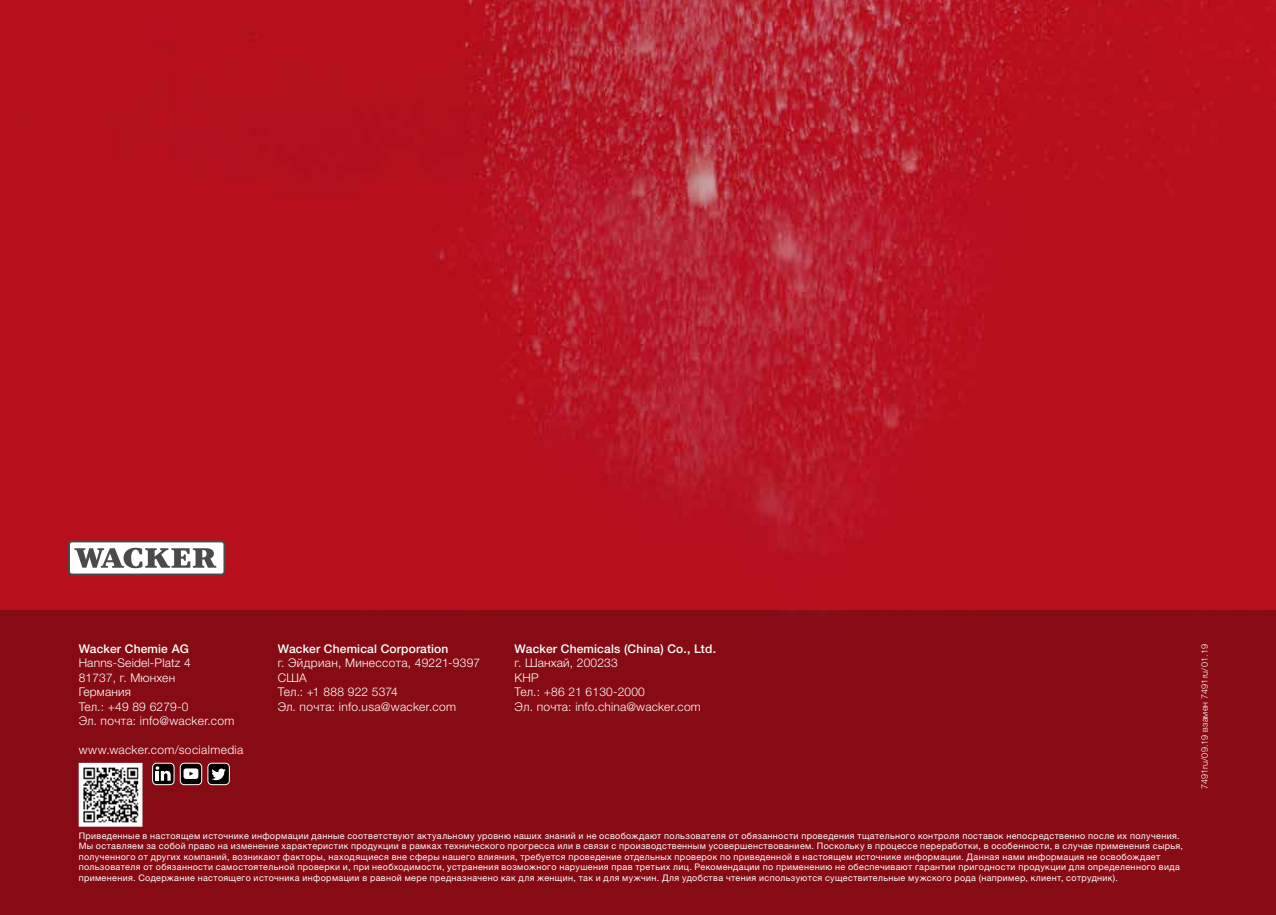
<style>
.page{position:relative;width:1276px;height:915px;background:#fff}
.page>*{position:absolute;margin:0;border:0;box-sizing:border-box;transform-origin:0 0}
.t1{font:12px/14.4px "Neue Helveticafor WACKER 45";letter-spacing:.015em;color:#fff}
.t2{font:12px "Neue Helveticafor WACKER 65";letter-spacing:.015em;color:#fff}
.t3{font:9px/10.5px "Neue Helveticafor WACKER 55";letter-spacing:.04em;color:#fff}
.t4{font:9px "Neue Helveticafor WACKER 45";letter-spacing:.015em;color:#fff}
</style>
<div class="page">
<img style="left:0;top:0;width:1276px;height:610px">
<svg style="left:68px;top:540px;width:157px;height:35px"></svg>
<div style="left:70px;top:542px;width:153px;height:31px;background:#fff;border-radius:2px"></div>
<svg style="left:74px;top:547px;width:142px;height:21px"></svg>
<div style="left:0;top:610px;width:1276px;height:304px;background:#870b14"></div>
<svg style="left:152px;top:762px;width:22px;height:22px"></svg>
<svg style="left:180px;top:762px;width:50px;height:22px"></svg>
<img style="left:84px;top:767px;width:53px;height:54px">
<div style="left:79px;top:762px;width:63px;height:64px;border:4px solid #fff"></div>
<h1 class="t2" style="left:79px;top:641px;width:112px">Wacker Chemie AG</h1>
<h1 class="t1" style="left:79px;top:655px;width:157px">Hanns-Seidel-Platz 4<br>81737, г. Мюнхен<br>Германия<br>Тел.: +49 89 6279-0<br>Эл. почта: info@wacker.com</h1>
<h1 class="t1" style="left:79px;top:742px;width:166px">www.wacker.com/socialmedia</h1>
<h1 class="t2" style="left:278px;top:641px;width:172px">Wacker Chemical Corporation</h1>
<h1 class="t1" style="left:278px;top:655px;width:204px">г. Эйдриан, Минессота, 49221-9397<br>США<br>Тел.: +1 888 922 5374<br>Эл. почта: info.usa@wacker.com</h1>
<h1 class="t2" style="left:514px;top:641px;width:203px">Wacker Chemicals (China) Co., Ltd.</h1>
<h1 class="t1" style="left:514px;top:655px;width:188px">г. Шанхай, 200233<br>КНР<br>Тел.: +86 21 6130-2000<br>Эл. почта: info.china@wacker.com</h1>
<p class="t4" style="left:1199px;top:789px;width:146px;rotate:-90deg">7491ru/09.19 взамен 7491ru/01.19</p>
<p class="t3" style="left:79px;top:830px;width:1106px">Приведенные в настоящем источнике информации данные соответствуют актуальному уровню наших знаний и не освобождают пользователя от обязанности проведения тщательного контроля поставок непосредственно после их получения.<br>Мы оставляем за собой право на изменение характеристик продукции в рамках технического прогресса или в связи с производственным усовершенствованием. Поскольку в процессе переработки, в особенности, в случае применения сырья, полученного от других компаний, возникают факторы, находящиеся вне сферы нашего влияния, требуется проведение отдельных проверок по приведенной в настоящем источнике информации. Данная нами информация не освобождает пользователя от обязанности самостоятельной проверки и, при необходимости, устранения возможного нарушения прав третьих лиц. Рекомендации по применению не обеспечивают гарантии пригодности продукции для определенного вида применения. Содержание настоящего источника информации в равной мере предназначено как для женщин, так и для мужчин. Для удобства чтения используются существительные мужского рода (например, клиент, сотрудник).</p>
</div>
